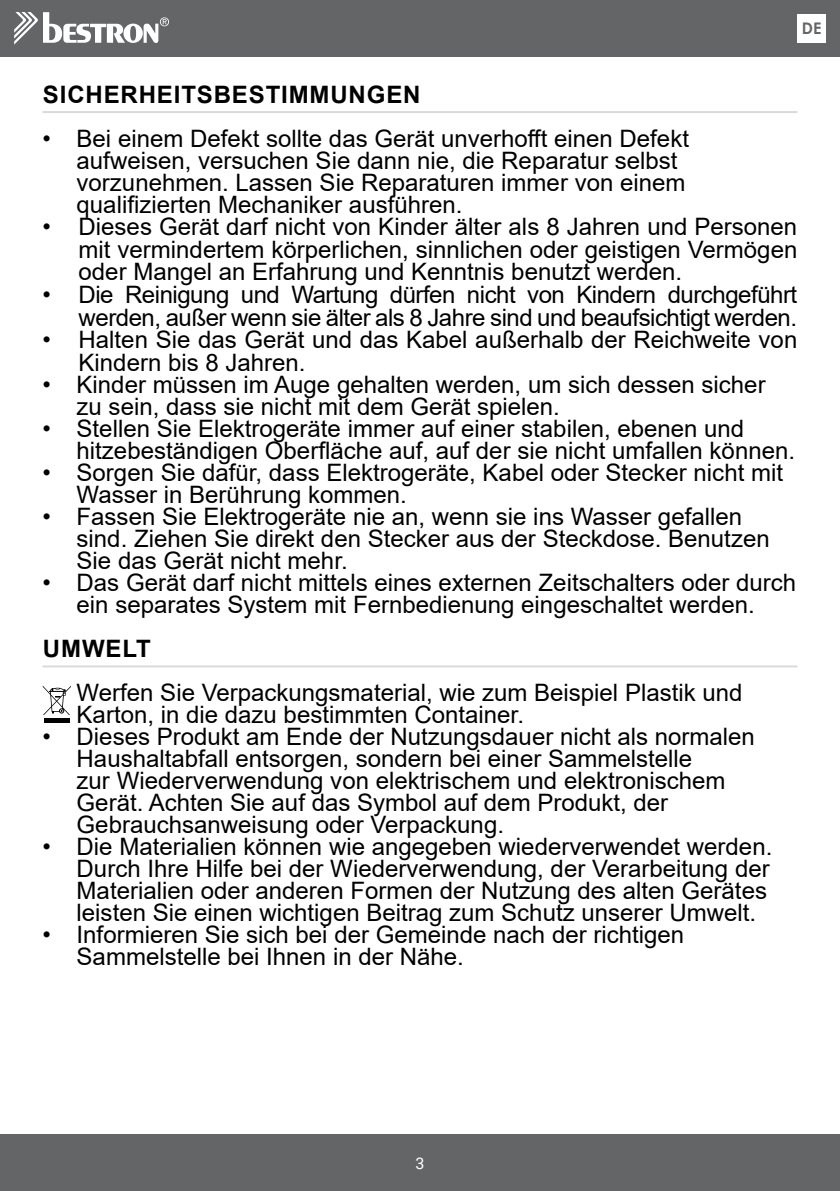
<style>
.page{position:relative;width:840px;height:1191px;background:#fff}
.page>*{position:absolute;margin:0;border:0;box-sizing:border-box;transform-origin:0 0}
.t1{font:24px/22px "Arial";color:#000}
.t2{font:24px/22.6px "Arial";letter-spacing:-.02em;color:#000;text-align:right}
.t3{font:700 24px "Arial";letter-spacing:.035em;color:#000}
.t4{font:700 16px "Century Gothic";color:#646567}
.t5{font:16px "Roboto";color:#fff}
</style>
<div class="page">
<hr style="left:43px;top:111px;width:754px;height:2px;background:#d9dadb">
<hr style="left:43px;top:665px;width:754px;height:2px;background:#d9dadb">
<div style="left:44px;top:718px;width:25px;height:5px;background:#000"></div>
<svg style="left:43px;top:685px;width:28px;height:30px"></svg>
<div style="left:0;top:0;width:839px;height:57px;background:#646567"></div>
<div style="left:0;top:1134px;width:839px;height:57px;background:#646567"></div>
<svg style="left:14px;top:12px;width:155px;height:33px"></svg>
<div style="left:797px;top:14px;width:28px;height:29px;background:#fff"></div>
<p class="t4" style="left:801px;top:16px;width:21px">DE</p>
<p class="t3" style="left:43px;top:77px;width:379px">SICHERHEITSBESTIMMUNGEN</p>
<p class="t1" style="left:77px;top:127px;width:613px;text-indent:-34px">• Bei einem Defekt sollte das Gerät unverhofft einen Defekt aufweisen, versuchen Sie dann nie, die Reparatur selbst vorzunehmen. Lassen Sie Reparaturen immer von einem qualifizierten Mechaniker ausführen.</p>
<p class="t1" style="left:79px;top:215px;width:719px;line-height:22.6px;text-align:justify;text-indent:-36px">• Dieses Gerät darf nicht von Kinder älter als 8 Jahren und Personen mit vermindertem körperlichen, sinnlichen oder geistigen Vermögen oder Mangel an Erfahrung und Kenntnis benutzt werden.</p>
<p class="t2" style="left:43px;top:283px;width:755px">• Die Reinigung und Wartung dürfen nicht von Kindern durchgeführt werden, außer wenn sie älter als 8 Jahre sind und beaufsichtigt werden.</p>
<p class="t1" style="left:79px;top:328px;width:719px;line-height:22.6px;text-indent:-36px">• Halten Sie das Gerät und das Kabel außerhalb der Reichweite von<br>Kindern bis 8 Jahren.</p>
<p class="t1" style="left:77px;top:373px;width:690px;text-indent:-34px">• Kinder müssen im Auge gehalten werden, um sich dessen sicher zu sein, dass sie nicht mit dem Gerät spielen.</p>
<p class="t1" style="left:77px;top:417px;width:719px;text-indent:-34px">• Stellen Sie Elektrogeräte immer auf einer stabilen, ebenen und hitzebeständigen Oberfläche auf, auf der sie nicht umfallen können.</p>
<p class="t1" style="left:77px;top:461px;width:707px;text-indent:-34px">• Sorgen Sie dafür, dass Elektrogeräte, Kabel oder Stecker nicht mit<br>Wasser in Berührung kommen.</p>
<p class="t1" style="left:77px;top:505px;width:694px;text-indent:-34px">• Fassen Sie Elektrogeräte nie an, wenn sie ins Wasser gefallen sind. Ziehen Sie direkt den Stecker aus der Steckdose. Benutzen<br>Sie das Gerät nicht mehr.</p>
<p class="t1" style="left:43px;top:571px;width:754px;text-align:center">• Das Gerät darf nicht mittels eines externen Zeitschalters oder durch ein separates System mit Fernbedienung eingeschaltet werden.</p>
<p class="t3" style="left:43px;top:632px;width:109px">UMWELT</p>
<p class="t1" style="left:77px;top:681px;width:667px">Werfen Sie Verpackungsmaterial, wie zum Beispiel Plastik und<br>Karton, in die dazu bestimmten Container.</p>
<p class="t1" style="left:77px;top:725px;width:679px;text-indent:-34px">• Dieses Produkt am Ende der Nutzungsdauer nicht als normalen Haushaltabfall entsorgen, sondern bei einer Sammelstelle<br>zur Wiederverwendung von elektrischem und elektronischem Gerät. Achten Sie auf das Symbol auf dem Produkt, der Gebrauchsanweisung oder Verpackung.</p>
<p class="t1" style="left:77px;top:835px;width:696px;text-indent:-34px">• Die Materialien können wie angegeben wiederverwendet werden.<br>Durch Ihre Hilfe bei der Wiederverwendung, der Verarbeitung der Materialien oder anderen Formen der Nutzung des alten Gerätes leisten Sie einen wichtigen Beitrag zum Schutz unserer Umwelt.</p>
<p class="t1" style="left:77px;top:923px;width:608px;text-indent:-34px">• Informieren Sie sich bei der Gemeinde nach der richtigen<br>Sammelstelle bei Ihnen in der Nähe.</p>
<p class="t5" style="left:415px;top:1151px;width:10px">3</p>
</div>
